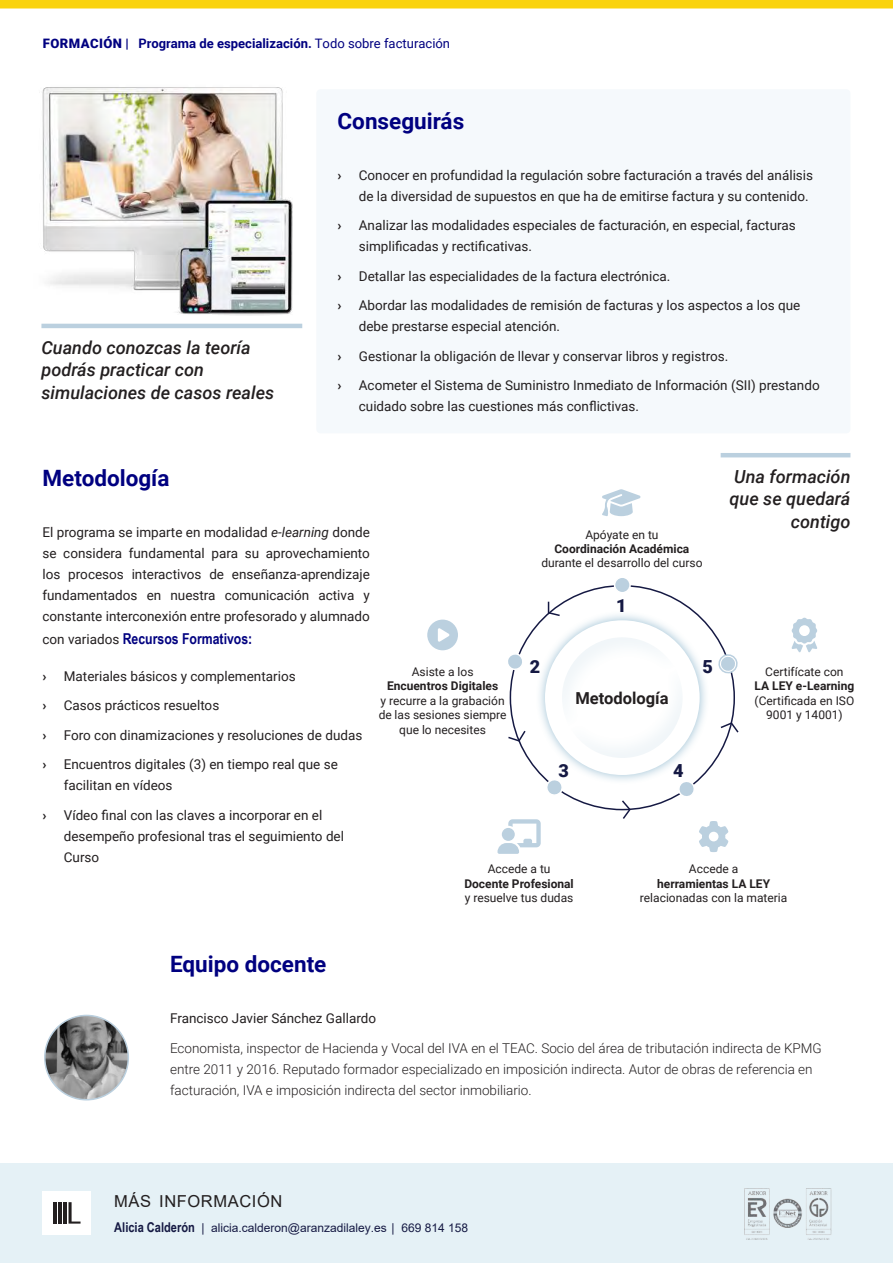
<style>
.page{position:relative;width:893px;height:1263px;background:#fff}
.page>*{position:absolute;margin:0;border:0;box-sizing:border-box;transform-origin:0 0}
.t1{font:700 22.5px "Roboto";color:#000080}
.t2{font:italic 500 18px/22.5px "Roboto";color:#231f20}
.t3{font:900 18px "Roboto";color:#151943}
.t4{font:16.5px "Arial";letter-spacing:.035em;color:#231f20}
.t5{font:700 16.5px "Roboto";color:#231f20}
.t6{font:700 15px "Arial Narrow";color:#000080}
.t7{font:13.5px/21px "Roboto";color:#231f20}
.t8{font:300 13.5px/21px "Roboto";color:#231f20}
.t9{font:700 13.5px "Roboto";color:#231f20}
.t10{font:700 13.05px "Roboto";color:#000080}
.t11{font:12px/14.4px "Roboto";color:#231f20;text-align:center}
.t12{font:700 12px "Roboto";color:#231f20}
.t13{font:12px "Arial";color:#151943}
.s1{font-weight:900}
.s2{font-weight:400}
.s3{font-style:italic}
.s4{font-family:"Roboto";font-weight:400;font-size:13.5px;color:#231f20}
.s5{font-family:"Arial Narrow";font-weight:700;font-size:13.5px}
</style>
<div class="page">
<div style="left:0;top:1163px;width:893px;height:100px;background:#e5f1f6"></div>
<img style="left:744px;top:1188px;width:88px;height:52px">
<div style="left:43px;top:1191px;width:48px;height:43px;background:#fff"></div>
<hr style="left:53px;top:1202px;width:3px;height:21px;background:#231f20">
<hr style="left:58px;top:1202px;width:3px;height:21px;background:#231f20">
<hr style="left:63px;top:1202px;width:4px;height:21px;background:#231f20">
<svg style="left:69px;top:1202px;width:12px;height:21px"></svg>
<div style="left:0;top:0;width:893px;height:9px;background:#fad30d"></div>
<img style="left:42px;top:87px;width:251px;height:228px">
<hr style="left:41px;top:324px;width:261px;height:4px;background:#bbd0df">
<hr style="left:721px;top:453px;width:129px;height:4px;background:#bbd0df">
<div style="left:316px;top:89px;width:534px;height:344px;background:#f5f9fc;border-radius:4px"></div>
<img style="left:45px;top:1015px;width:83px;height:85px;border-radius:42px">
<div style="left:44px;top:1015px;width:85px;height:85px;border:2px solid #bbd0df;border-radius:50%"></div>
<div style="left:535px;top:610px;width:174px;height:175px;background:#7eadc7;opacity:.75"></div>
<div style="left:545px;top:620px;width:155px;height:155px;background:#fff;border-radius:50%"></div>
<div style="left:561px;top:635px;width:124px;height:123px;background:#7eadc7;opacity:.11"></div>
<div style="left:615px;top:577px;width:15px;height:16px;background:#bbd0df;border-radius:50%"></div>
<div style="left:614px;top:576px;width:17px;height:17px;border:2px solid #fff;border-radius:50%"></div>
<svg style="left:508px;top:651px;width:14px;height:21px"></svg>
<svg style="left:544px;top:778px;width:21px;height:17px"></svg>
<svg style="left:678px;top:779px;width:19px;height:17px"></svg>
<svg style="left:547px;top:601px;width:14px;height:16px"></svg>
<svg style="left:508px;top:729px;width:18px;height:14px"></svg>
<svg style="left:620px;top:800px;width:12px;height:19px"></svg>
<svg style="left:720px;top:721px;width:19px;height:13px"></svg>
<svg style="left:718px;top:654px;width:20px;height:20px"></svg>
<svg style="left:791px;top:617px;width:26px;height:35px"></svg>
<svg style="left:699px;top:821px;width:29px;height:31px"></svg>
<svg style="left:497px;top:819px;width:44px;height:35px"></svg>
<svg style="left:602px;top:489px;width:38px;height:27px"></svg>
<svg style="left:427px;top:620px;width:31px;height:30px"></svg>
<p class="t10" style="left:43px;top:34px;width:409px"><span class="s1">FORMACIÓN |</span> Programa de especialización. <span class="s2">Todo sobre facturación</span></p>
<h2 class="t2" style="left:41px;top:335px;width:234px">Cuando conozcas la teoría podrás practicar con simulaciones de casos reales</h2>
<h1 class="t1" style="left:338px;top:105px;width:128px">Conseguirás</h1>
<p class="t9" style="left:338px;top:165px;width:6px">›</p>
<p class="t7" style="left:359px;top:164px;width:456px">Conocer en profundidad la regulación sobre facturación a través del análisis de la diversidad de supuestos en que ha de emitirse factura y su contenido.</p>
<p class="t9" style="left:338px;top:216px;width:6px">›</p>
<p class="t7" style="left:359px;top:214px;width:438px">Analizar las modalidades especiales de facturación, en especial, facturas simplificadas y rectificativas.</p>
<p class="t9" style="left:338px;top:266px;width:6px">›</p>
<p class="t7" style="left:359px;top:265px;width:313px">Detallar las especialidades de la factura electrónica.</p>
<p class="t9" style="left:338px;top:296px;width:6px">›</p>
<p class="t7" style="left:359px;top:294px;width:443px">Abordar las modalidades de remisión de facturas y los aspectos a los que debe prestarse especial atención.</p>
<p class="t9" style="left:338px;top:346px;width:6px">›</p>
<p class="t7" style="left:359px;top:345px;width:371px">Gestionar la obligación de llevar y conservar libros y registros.</p>
<p class="t9" style="left:338px;top:376px;width:6px">›</p>
<p class="t7" style="left:359px;top:374px;width:462px">Acometer el Sistema de Suministro Inmediato de Información (SII) prestando cuidado sobre las cuestiones más conflictivas.</p>
<h1 class="t1" style="left:43px;top:463px;width:128px">Metodología</h1>
<p class="t7" style="left:43px;top:521px;width:329px;text-align:justify">El programa se imparte en modalidad <span class="s3">e-learning</span> donde se considera fundamental para su aprovechamiento los procesos interactivos de enseñanza-aprendizaje fundamentados en nuestra comunicación activa y constante interconexión entre profesorado y alumnado</p>
<p class="t6" style="left:43px;top:630px;width:211px"><span class="s4">con variados</span> Recursos Formativos:</p>
<p class="t9" style="left:43px;top:666px;width:6px">›</p>
<p class="t7" style="left:64px;top:665px;width:233px">Materiales básicos y complementarios</p>
<p class="t9" style="left:43px;top:696px;width:6px">›</p>
<p class="t7" style="left:64px;top:694px;width:157px">Casos prácticos resueltos</p>
<p class="t9" style="left:43px;top:725px;width:6px">›</p>
<p class="t7" style="left:64px;top:724px;width:300px">Foro con dinamizaciones y resoluciones de dudas</p>
<p class="t9" style="left:43px;top:755px;width:6px">›</p>
<p class="t7" style="left:64px;top:753px;width:276px">Encuentros digitales (3) en tiempo real que se facilitan en vídeos</p>
<p class="t9" style="left:43px;top:805px;width:6px">›</p>
<p class="t7" style="left:64px;top:804px;width:282px">Vídeo final con las claves a incorporar en el desempeño profesional tras el seguimiento del<br>Curso</p>
<p class="t11" style="left:412px;top:664px;width:63px">Asiste a los</p>
<p class="t12" style="left:387px;top:678px;width:113px">Encuentros Digitales</p>
<p class="t11" style="left:379px;top:693px;width:129px">y recurre a la grabación de las sesiones siempre que lo necesites</p>
<p class="t11" style="left:585px;top:527px;width:75px">Apóyate en tu</p>
<p class="t12" style="left:554px;top:540px;width:136px">Coordinación Académica</p>
<p class="t11" style="left:541px;top:555px;width:163px">durante el desarrollo del curso</p>
<h2 class="t3" style="left:616px;top:593px;width:12px">1</h2>
<h2 class="t2" style="left:729px;top:465px;width:122px;text-align:right">Una formación que se quedará contigo</h2>
<h2 class="t3" style="left:530px;top:654px;width:12px">2</h2>
<h2 class="t3" style="left:703px;top:654px;width:12px">5</h2>
<p class="t5" style="left:575px;top:686px;width:95px">Metodología</p>
<h2 class="t3" style="left:559px;top:757px;width:12px">3</h2>
<h2 class="t3" style="left:673px;top:757px;width:12px">4</h2>
<p class="t11" style="left:765px;top:664px;width:80px">Certifícate con</p>
<p class="t12" style="left:755px;top:678px;width:101px">LA LEY e-Learning</p>
<p class="t11" style="left:754px;top:693px;width:101px">(Certificada en ISO<br>9001 y 14001)</p>
<p class="t11" style="left:488px;top:861px;width:64px">Accede a tu</p>
<p class="t12" style="left:464px;top:875px;width:111px">Docente Profesional</p>
<p class="t11" style="left:465px;top:890px;width:110px">y resuelve tus dudas</p>
<p class="t11" style="left:689px;top:861px;width:51px">Accede a</p>
<p class="t12" style="left:657px;top:875px;width:114px">herramientas LA LEY</p>
<p class="t11" style="left:640px;top:890px;width:149px">relacionadas con la materia</p>
<h1 class="t1" style="left:170px;top:949px;width:158px">Equipo docente</h1>
<p class="t7" style="left:170px;top:1007px;width:208px">Francisco Javier Sánchez Gallardo</p>
<p class="t8" style="left:170px;top:1037px;width:653px">Economista, inspector de Hacienda y Vocal del IVA en el TEAC. Socio del área de tributación indirecta de KPMG entre 2011 y 2016. Reputado formador especializado en imposición indirecta. Autor de obras de referencia en facturación, IVA e imposición indirecta del sector inmobiliario.</p>
<p class="t4" style="left:114px;top:1189px;width:170px">MÁS INFORMACIÓN</p>
<p class="t13" style="left:114px;top:1219px;width:355px"><span class="s5">Alicia Calderón</span> | alicia.calderon@aranzadilaley.es | 669 814 158</p>
</div>
